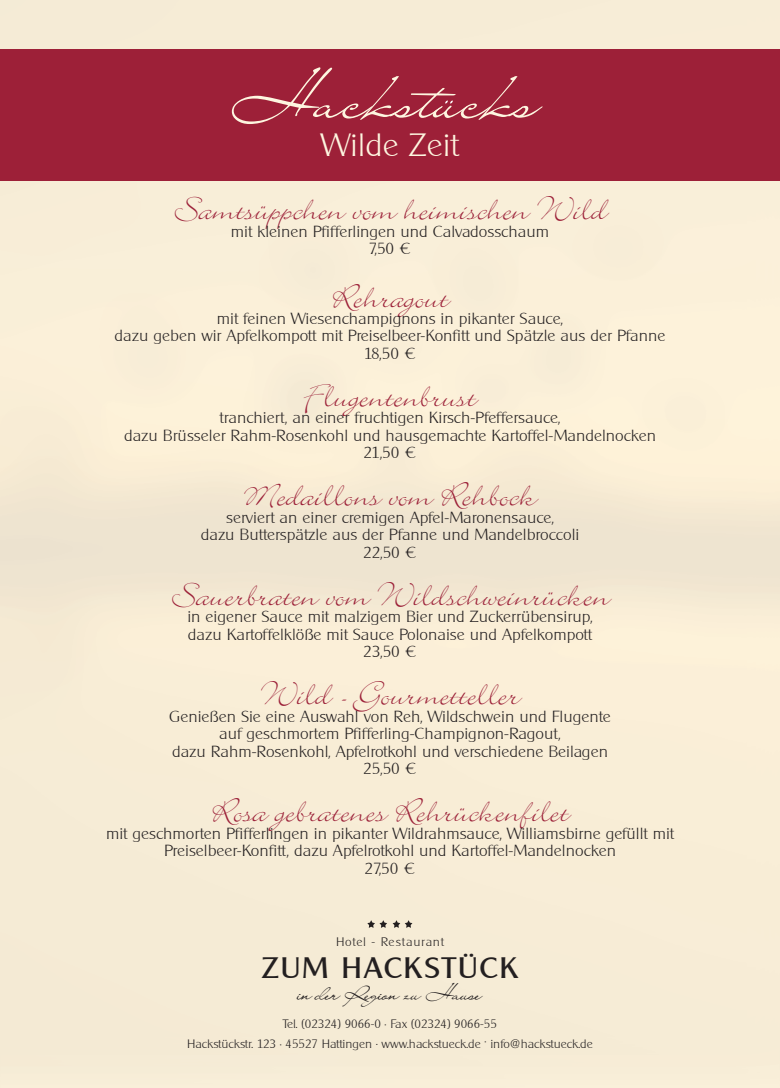
<style>
.page{position:relative;width:780px;height:1088px;background:#fff}
.page>*{position:absolute;margin:0;border:0;box-sizing:border-box;transform-origin:0 0}
.t1{font:62.12px "Lainie Day SH";color:#fef6e0;scale:1.1 1}
.t2{font:36.62px "Bickley Script";color:#9c2038;scale:1.1 1}
.t3{font:200 31.38px "Alexander Becker";color:#fef6e0;scale:1.1 1}
.t4{font:28.88px "Alexander Becker";letter-spacing:.055em;color:#231f20;scale:1.1 1}
.t5{font:20px "Lainie Day SH";color:#231f20;scale:1.1 1}
.t6{font:200 15.75px/17.5px "Alexander Becker";color:#231f20;text-align:center;scale:1.1 1}
.t7{font:200 12px "Alexander Becker";letter-spacing:.055em;color:#231f20;scale:1.1 1}
.t8{font:200 11.88px/19.2px "Alexander Becker";color:#231f20;text-align:center;scale:1.1 1}
</style>
<div class="page">
<div style="left:0;top:0;width:779px;height:1088px;background:#f8edd6"></div>
<svg style="left:367px;top:920px;width:45px;height:8px"></svg>
<div style="left:0;top:50px;width:779px;height:131px;background:#9d2038"></div>
<svg style="left:445px;top:100px;width:8px;height:4px"></svg>
<h1 class="t1" style="left:231px;top:58px;width:282px">Hackstucks</h1>
<h3 class="t3" style="left:321px;top:126px;width:126px">Wilde Zeit</h3>
<h2 class="t2" style="left:173px;top:192px;width:395px">Samtsüppchen vom heimischen Wild</h2>
<p class="t6" style="left:231px;top:222px;width:290px">mit kleinen Pfifferlingen und Calvadosschaum<br>7,50 €</p>
<h2 class="t2" style="left:331px;top:279px;width:109px">Rehragout</h2>
<p class="t6" style="left:114px;top:310px;width:502px">mit feinen Wiesenchampignons in pikanter Sauce,<br>dazu geben wir Apfelkompott mit Preiselbeer-Konfitt und Spätzle aus der Pfanne<br>18,50 €</p>
<h2 class="t2" style="left:303px;top:378px;width:159px">Flugentenbrust</h2>
<p class="t6" style="left:124px;top:409px;width:485px">tranchiert, an einer fruchtigen Kirsch-Pfeffersauce,<br>dazu Brüsseler Rahm-Rosenkohl und hausgemachte Kartoffel-Mandelnocken<br>21,50 €</p>
<h2 class="t2" style="left:244px;top:478px;width:267px">Medaillons vom Rehbock</h2>
<p class="t6" style="left:201px;top:508px;width:345px">serviert an einer cremigen Apfel-Maronensauce,<br>dazu Butterspätzle aus der Pfanne und Mandelbroccoli<br>22,50 €</p>
<h2 class="t2" style="left:171px;top:577px;width:400px">Sauerbraten vom Wildschweinrücken</h2>
<p class="t6" style="left:187px;top:608px;width:370px">in eigener Sauce mit malzigem Bier und Zuckerrübensirup, dazu Kartoffelklöße mit Sauce Polonaise und Apfelkompott<br>23,50 €</p>
<h2 class="t2" style="left:260px;top:677px;width:237px">Wild - Gourmetteller</h2>
<p class="t6" style="left:169px;top:707px;width:403px">Genießen Sie eine Auswahl von Reh, Wildschwein und Flugente auf geschmortem Pfifferling-Champignon-Ragout,<br>dazu Rahm-Rosenkohl, Apfelrotkohl und verschiedene Beilagen 25,50 €</p>
<h2 class="t2" style="left:211px;top:794px;width:327px">Rosa gebratenes Rehrückenfilet</h2>
<p class="t6" style="left:106px;top:824px;width:518px">mit geschmorten Pfifferlingen in pikanter Wildrahmsauce, Williamsbirne gefüllt mit<br>Preiselbeer-Konfitt, dazu Apfelrotkohl und Kartoffel-Mandelnocken<br>27,50 €</p>
<p class="t7" style="left:336px;top:934px;width:100px">Hotel - Restaurant</p>
<h3 class="t4" style="left:262px;top:950px;width:234px">ZUM HACKSTÜCK</h3>
<p class="t5" style="left:298px;top:980px;width:168px">in der Region zu Hause</p>
<p class="t8" style="left:187px;top:1014px;width:370px">Tel. (02324) 9066-0 • Fax (02324) 9066-55<br>Hackstückstr. 123 • 45527 Hattingen . www.hackstueck.de • info@hackstueck.de</p>
</div>
